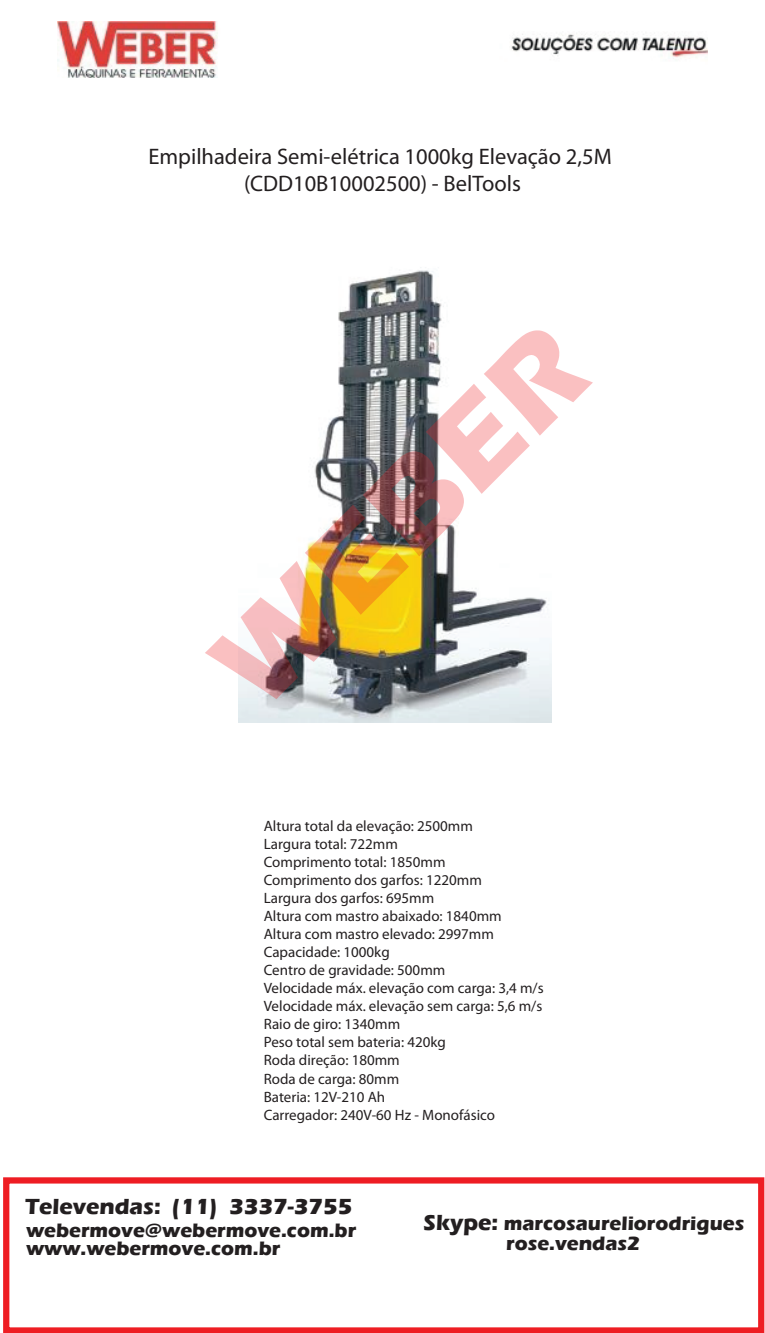
<style>
.page{position:relative;width:765px;height:1333px;background:#fff}
.page>*{position:absolute;margin:0;border:0;box-sizing:border-box;transform-origin:0 0}
.t1{font:700 125px "Eras ITC";color:rgb(238 29 35/.28)}
.t2{font:22.5px/27px "Myriad Pro";color:#231f20;text-align:center}
.t3{font:700 22.5px "Eras ITC";color:#231f20}
.t4{font:700 20px/18.6px "Eras ITC";color:#231f20}
.t5{font:15px/18px "Myriad Pro";color:#231f20}
.s1{font-size:22.5px}
</style>
<div class="page">
<img style="left:239px;top:267px;width:312px;height:455px">
<div style="left:3px;top:1177px;width:761px;height:155px;border:6px solid #ee1d23"></div>
<img style="left:58px;top:21px;width:649px;height:57px">
<h2 class="t2" style="left:148px;top:143px;width:465px">Empilhadeira Semi-elétrica 1000kg Elevação 2,5M (CDD10B10002500) - BelTools</h2>
<h1 class="t1" style="left:180px;top:635px;width:478px;rotate:-45deg">WEBER</h1>
<p class="t5" style="left:264px;top:817px;width:281px">Altura total da elevação: 2500mm<br>Largura total: 722mm<br>Comprimento total: 1850mm<br>Comprimento dos garfos: 1220mm<br>Largura dos garfos: 695mm<br>Altura com mastro abaixado: 1840mm<br>Altura com mastro elevado: 2997mm<br>Capacidade: 1000kg<br>Centro de gravidade: 500mm<br>Velocidade máx. elevação com carga: 3,4 m/s<br>Velocidade máx. elevação sem carga: 5,6 m/s<br>Raio de giro: 1340mm<br>Peso total sem bateria: 420kg<br>Roda direção: 180mm<br>Roda de carga: 80mm<br>Bateria: 12V-210 Ah<br>Carregador: 240V-60 Hz - Monofásico</p>
<h2 class="t3" style="left:25px;top:1193px;width:329px">Televendas: (11) 3337-3755</h2>
<h3 class="t4" style="left:26px;top:1220px;width:332px">webermove@webermove.com.br www.webermove.com.br</h3>
<h3 class="t4" style="left:506px;top:1212px;width:240px;line-height:20.4px;text-indent:-83px"><span class="s1">Skype:</span> marcosaureliorodrigues rose.vendas2</h3>
</div>
